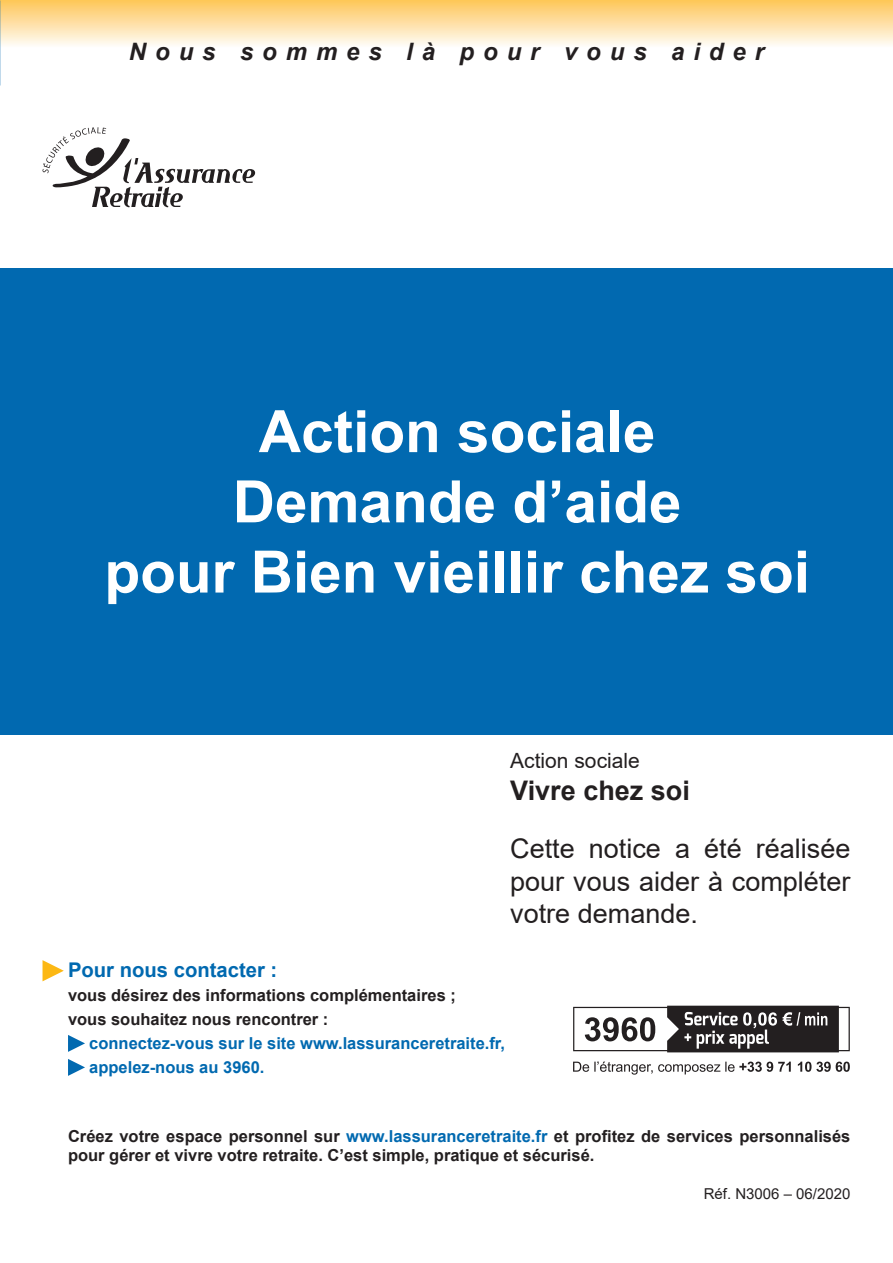
<style>
.page{position:relative;width:893px;height:1263px;background:#fff}
.page>*{position:absolute;margin:0;border:0;box-sizing:border-box;transform-origin:0 0}
.t1{font:700 58.5px/70.2px "Arial";color:#fff;text-align:center}
.t2{font:27px/32.4px "Arial";color:#231f20;text-align:justify}
.t3{font:700 27px "Arial";color:#231f20}
.t4{font:italic 700 24px "Arial";letter-spacing:.37em;color:#231f20}
.t5{font:21px "Arial";color:#231f20}
.t6{font:700 20.25px "Arial";color:#0169b0}
.t7{font:700 16.5px/19.5px "Arial";color:#231f20}
.t8{font:700 16.5px "Arial";color:#0169b0}
.t9{font:15px "Arial";color:#231f20}
.s1{color:#0169b0}
</style>
<div class="page">
<div style="left:0;top:268px;width:893px;height:466px;background:#0169b0"></div>
<svg style="left:0;top:0;width:893px;height:64px"></svg>
<svg style="left:43px;top:960px;width:21px;height:21px"></svg>
<svg style="left:68px;top:1035px;width:17px;height:17px"></svg>
<svg style="left:68px;top:1059px;width:17px;height:17px"></svg>
<svg style="left:573px;top:1006px;width:277px;height:46px"></svg>
<svg style="left:573px;top:1061px;width:218px;height:13px"></svg>
<svg style="left:798px;top:1061px;width:52px;height:11px"></svg>
<svg style="left:43px;top:127px;width:212px;height:80px"></svg>
<p class="t4" style="left:129px;top:36px;width:636px">Nous sommes là pour vous aider</p>
<p class="t1" style="left:104px;top:397px;width:707px">Action sociale<br>Demande d’aide<br>pour Bien vieillir chez soi</p>
<p class="t5" style="left:510px;top:746px;width:131px">Action sociale</p>
<p class="t3" style="left:510px;top:772px;width:181px">Vivre chez soi</p>
<p class="t2" style="left:510px;top:832px;width:342px">Cette notice a été réalisée pour vous aider à compléter votre demande.</p>
<p class="t6" style="left:68px;top:955px;width:211px">Pour nous contacter :</p>
<p class="t7" style="left:68px;top:985px;width:389px">vous désirez des informations complémentaires ;</p>
<p class="t7" style="left:68px;top:1009px;width:262px">vous souhaitez nous rencontrer :</p>
<p class="t8" style="left:89px;top:1031px;width:417px">connectez-vous sur le site www.lassuranceretraite.fr,</p>
<p class="t8" style="left:89px;top:1055px;width:177px">appelez-nous au 3960.</p>
<p class="t7" style="left:68px;top:1126px;width:784px">Créez votre espace personnel sur <span class="s1">www.lassuranceretraite.fr</span> et profitez de services personnalisés pour gérer et vivre votre retraite. C’est simple, pratique et sécurisé.</p>
<p class="t9" style="left:704px;top:1183px;width:148px">Réf. N3006 – 06/2020</p>
</div>
